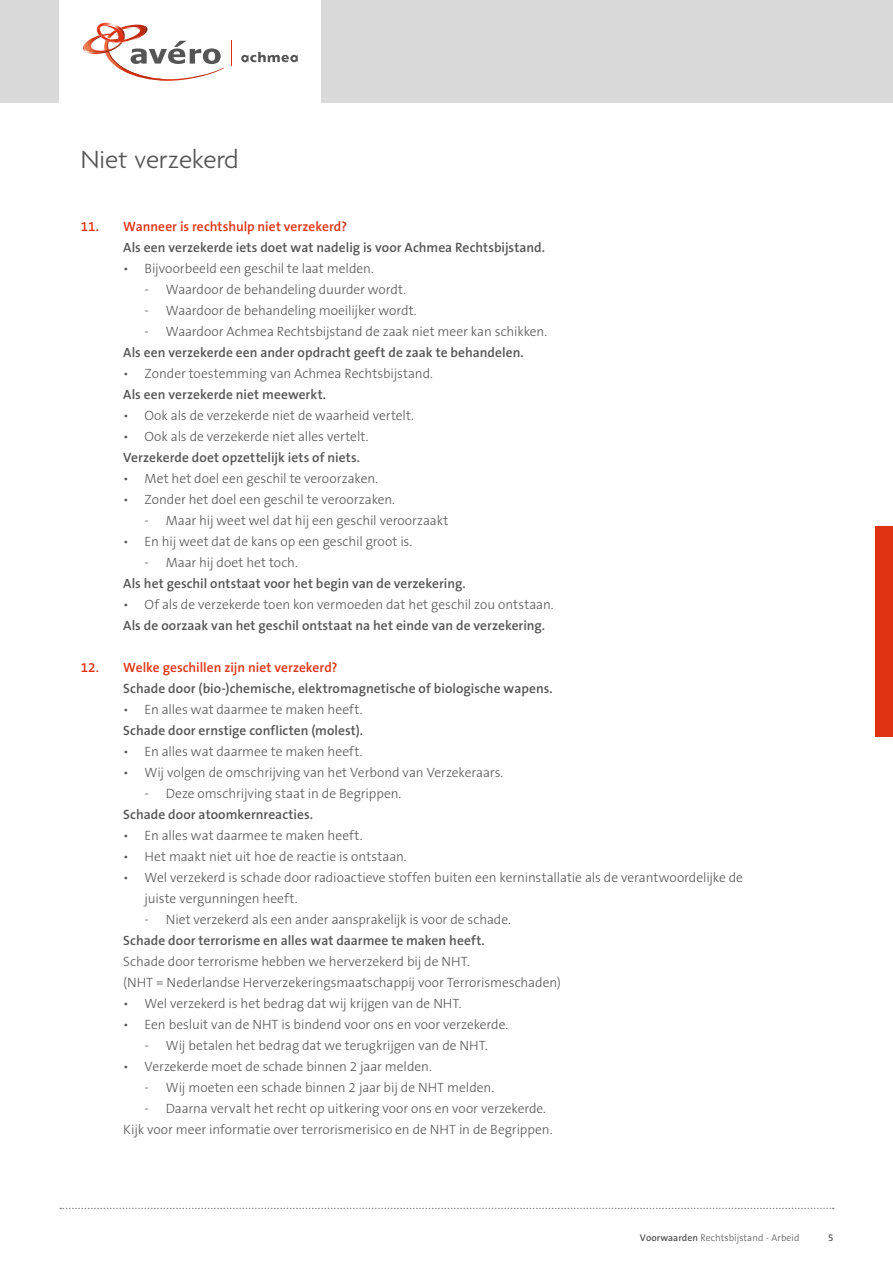
<style>
.page{position:relative;width:893px;height:1263px;background:#fff}
.page>*{position:absolute;margin:0;border:0;box-sizing:border-box;transform-origin:0 0}
.t1{font:300 27px "Agenda";color:#555}
.t2{font:300 13.5px/21px "The Sans B3";letter-spacing:-.005em;color:#555}
.t3{font:600 13.5px "The Sans B6";letter-spacing:.005em;color:#555}
.t4{font:600 13.5px "The Sans B6";color:#e13214}
.t5{font:300 9.75px "The Sans B3";letter-spacing:.005em;color:#555}
.s1{font-family:"The Sans B6";font-weight:600}
</style>
<div class="page">
<div style="left:0;top:0;width:893px;height:103px;background:#dadada"></div>
<div style="left:60px;top:0;width:261px;height:103px;background:#fff"></div>
<svg style="left:241px;top:52px;width:57px;height:10px"></svg>
<svg style="left:83px;top:22px;width:141px;height:59px"></svg>
<svg style="left:231px;top:41px;width:1px;height:25px"></svg>
<svg style="left:60px;top:1208px;width:774px;height:1px"></svg>
<div style="left:876px;top:526px;width:17px;height:211px;background:#e13214"></div>
<h1 class="t1" style="left:81px;top:145px;width:159px">Niet verzekerd</h1>
<p class="t4" style="left:81px;top:219px;width:268px">11. Wanneer is rechtshulp niet verzekerd?</p>
<p class="t3" style="left:123px;top:240px;width:423px">Als een verzekerde iets doet wat nadelig is voor Achmea Rechtsbijstand.</p>
<p class="t2" style="left:123px;top:259px;width:252px">• Bijvoorbeeld een geschil te laat melden.</p>
<p class="t2" style="left:145px;top:280px;width:263px">- Waardoor de behandeling duurder wordt.</p>
<p class="t2" style="left:145px;top:301px;width:274px">- Waardoor de behandeling moeilijker wordt.</p>
<p class="t2" style="left:145px;top:322px;width:404px">- Waardoor Achmea Rechtsbijstand de zaak niet meer kan schikken.</p>
<p class="t3" style="left:123px;top:345px;width:402px">Als een verzekerde een ander opdracht geeft de zaak te behandelen.</p>
<p class="t2" style="left:123px;top:364px;width:311px">• Zonder toestemming van Achmea Rechtsbijstand.</p>
<p class="t3" style="left:123px;top:387px;width:204px">Als een verzekerde niet meewerkt.</p>
<p class="t2" style="left:123px;top:406px;width:292px">• Ook als de verzekerde niet de waarheid vertelt.</p>
<p class="t2" style="left:123px;top:427px;width:247px">• Ook als de verzekerde niet alles vertelt.</p>
<p class="t3" style="left:123px;top:450px;width:238px">Verzekerde doet opzettelijk iets of niets.</p>
<p class="t2" style="left:123px;top:469px;width:256px">• Met het doel een geschil te veroorzaken.</p>
<p class="t2" style="left:123px;top:490px;width:273px">• Zonder het doel een geschil te veroorzaken.</p>
<p class="t2" style="left:145px;top:511px;width:305px">- Maar hij weet wel dat hij een geschil veroorzaakt</p>
<p class="t2" style="left:123px;top:532px;width:290px">• En hij weet dat de kans op een geschil groot is.</p>
<p class="t2" style="left:145px;top:553px;width:155px">- Maar hij doet het toch.</p>
<p class="t3" style="left:123px;top:576px;width:344px">Als het geschil ontstaat voor het begin van de verzekering.</p>
<p class="t2" style="left:123px;top:595px;width:432px">• Of als de verzekerde toen kon vermoeden dat het geschil zou ontstaan.</p>
<p class="t3" style="left:123px;top:619px;width:423px">Als de oorzaak van het geschil ontstaat na het einde van de verzekering.</p>
<p class="t4" style="left:81px;top:661px;width:258px">12. Welke geschillen zijn niet verzekerd?</p>
<p class="t3" style="left:123px;top:682px;width:431px">Schade door (bio-)chemische, elektromagnetische of biologische wapens.</p>
<p class="t2" style="left:123px;top:700px;width:241px">• En alles wat daarmee te maken heeft.</p>
<p class="t3" style="left:123px;top:724px;width:241px">Schade door ernstige conflicten (molest).</p>
<p class="t2" style="left:123px;top:742px;width:241px">• En alles wat daarmee te maken heeft.</p>
<p class="t2" style="left:123px;top:763px;width:382px">• Wij volgen de omschrijving van het Verbond van Verzekeraars.</p>
<p class="t2" style="left:145px;top:784px;width:258px">- Deze omschrijving staat in de Begrippen.</p>
<p class="t3" style="left:123px;top:808px;width:191px">Schade door atoomkernreacties.</p>
<p class="t2" style="left:123px;top:826px;width:241px">• En alles wat daarmee te maken heeft.</p>
<p class="t2" style="left:123px;top:847px;width:285px">• Het maakt niet uit hoe de reactie is ontstaan.</p>
<p class="t2" style="left:145px;top:868px;width:600px;text-indent:-21px">• Wel verzekerd is schade door radioactieve stoffen buiten een kerninstallatie als de verantwoordelijke de juiste vergunningen heeft.</p>
<p class="t2" style="left:145px;top:910px;width:368px">- Niet verzekerd als een ander aansprakelijk is voor de schade.</p>
<p class="t3" style="left:123px;top:934px;width:363px">Schade door terrorisme en alles wat daarmee te maken heeft.</p>
<p class="t2" style="left:123px;top:952px;width:439px">Schade door terrorisme hebben we herverzekerd bij de NHT.<br>(NHT = Nederlandse Herverzekeringsmaatschappij voor Terrorismeschaden)</p>
<p class="t2" style="left:123px;top:994px;width:340px">• Wel verzekerd is het bedrag dat wij krijgen van de NHT.</p>
<p class="t2" style="left:123px;top:1015px;width:386px">• Een besluit van de NHT is bindend voor ons en voor verzekerde.</p>
<p class="t2" style="left:145px;top:1036px;width:345px">- Wij betalen het bedrag dat we terugkrijgen van de NHT.</p>
<p class="t2" style="left:123px;top:1057px;width:310px">• Verzekerde moet de schade binnen 2 jaar melden.</p>
<p class="t2" style="left:145px;top:1078px;width:351px">- Wij moeten een schade binnen 2 jaar bij de NHT melden.</p>
<p class="t2" style="left:123px;top:1099px;width:431px;text-indent:21px">- Daarna vervalt het recht op uitkering voor ons en voor verzekerde.<br>Kijk voor meer informatie over terrorismerisico en de NHT in de Begrippen.</p>
<p class="t5" style="left:640px;top:1233px;width:161px"><span class="s1">Voorwaarden</span> Rechtsbijstand - Arbeid</p>
<p class="t5" style="left:828px;top:1233px;width:7px">5</p>
</div>
